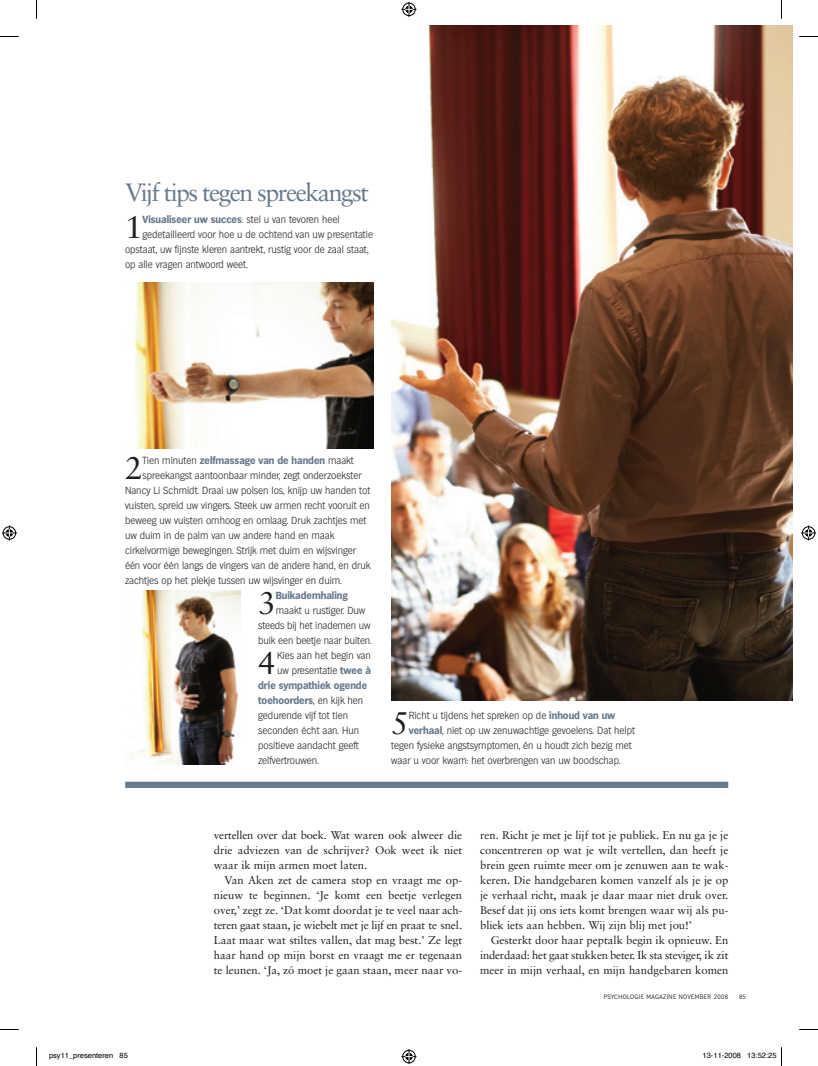
<style>
.page{position:relative;width:818px;height:1066px;background:#fff}
.page>*{position:absolute;margin:0;border:0;box-sizing:border-box;transform-origin:0 0}
.t1{font:31.5px "Sabon";color:#231f20}
.t2{font:25px "Sabon";letter-spacing:-.06em;color:#667a8c}
.t3{font:11.25px/15px "Sabon";color:#231f20;text-align:justify}
.t4{font:200 10px/15px "Hamburg";color:#231f20}
.t5{font:700 10px "Hamburg";color:#667a8c}
.t6{font:7.5px "Helvetica";color:#000}
.t7{font:300 6.25px "Hamburg";letter-spacing:.06em;color:#231f20}
.s1{font-weight:200}
.s2{font-weight:200;color:#231f20}
.s3{font-weight:700;color:#667a8c}
</style>
<div class="page">
<img style="left:391px;top:25px;width:400px;height:675px">
<img style="left:134px;top:282px;width:239px;height:166px">
<img style="left:125px;top:590px;width:115px;height:174px">
<div style="left:125px;top:781px;width:602px;height:6px;background:#667a8c"></div>
<svg style="left:0;top:36px;width:19px;height:1px"></svg>
<svg style="left:799px;top:36px;width:18px;height:1px"></svg>
<svg style="left:36px;top:0;width:1px;height:19px"></svg>
<svg style="left:36px;top:1047px;width:1px;height:18px"></svg>
<svg style="left:401px;top:2px;width:15px;height:15px"></svg>
<svg style="left:401px;top:1049px;width:15px;height:14px"></svg>
<svg style="left:2px;top:525px;width:15px;height:15px"></svg>
<svg style="left:801px;top:525px;width:14px;height:15px"></svg>
<h2 class="t2" style="left:125px;top:177px;width:245px">Vijf tips tegen spreekangst</h2>
<h1 class="t1" style="left:125px;top:208px;width:19px">1</h1>
<p class="t5" style="left:142px;top:214px;width:198px">Visualiseer uw succes<span class="s1">:</span> <span class="s2">stel u van tevoren heel</span></p>
<p class="t4" style="left:142px;top:227px;width:232px">gedetailleerd voor hoe u de ochtend van uw presentatie</p>
<p class="t4" style="left:125px;top:242px;width:245px">opstaat, uw fijnste kleren aantrekt, rustig voor de zaal staat,</p>
<p class="t4" style="left:125px;top:257px;width:124px">op alle vragen antwoord weet.</p>
<h1 class="t1" style="left:125px;top:448px;width:19px">2</h1>
<p class="t5" style="left:142px;top:454px;width:213px"><span class="s2">Tien minuten</span> zelfmassage van de handen <span class="s2">maakt</span></p>
<p class="t4" style="left:142px;top:467px;width:220px">spreekangst aantoonbaar minder, zegt onderzoekster</p>
<p class="t4" style="left:125px;top:482px;width:246px">Nancy Li Schmidt. Draai uw polsen los, knijp uw handen tot</p>
<p class="t4" style="left:125px;top:497px;width:246px">vuisten, spreid uw vingers. Steek uw armen recht vooruit en</p>
<p class="t4" style="left:125px;top:512px;width:243px">beweeg uw vuisten omhoog en omlaag. Druk zachtjes met</p>
<p class="t4" style="left:125px;top:527px;width:211px">uw duim in de palm van uw andere hand en maak</p>
<p class="t4" style="left:125px;top:542px;width:232px">cirkelvormige bewegingen. Strijk met duim en wijsvinger</p>
<p class="t4" style="left:125px;top:557px;width:247px">één voor één langs de vingers van de andere hand, en druk</p>
<p class="t4" style="left:125px;top:572px;width:218px">zachtjes op het plekje tussen uw wijsvinger en duim.</p>
<h1 class="t1" style="left:258px;top:583px;width:19px">3</h1>
<p class="t5" style="left:275px;top:589px;width:74px">Buikademhaling</p>
<p class="t4" style="left:258px;top:602px;width:115px;text-indent:18px">maakt u rustiger. Duw steeds bij het inademen uw buik een beetje naar buiten.</p>
<h1 class="t1" style="left:258px;top:643px;width:19px">4</h1>
<p class="t4" style="left:277px;top:647px;width:95px">Kies aan het begin van</p>
<p class="t4" style="left:277px;top:662px;width:95px">uw presentatie <span class="s3">twee à</span></p>
<p class="t5" style="left:258px;top:679px;width:110px">drie sympathiek ogende</p>
<p class="t5" style="left:258px;top:694px;width:106px">toehoorders<span class="s2">, en kijk hen</span></p>
<p class="t4" style="left:258px;top:707px;width:91px">gedurende vijf tot tien</p>
<p class="t4" style="left:258px;top:722px;width:102px">seconden écht aan. Hun</p>
<p class="t4" style="left:258px;top:737px;width:102px">positieve aandacht geeft</p>
<p class="t4" style="left:258px;top:752px;width:62px">zelfvertrouwen.</p>
<h1 class="t1" style="left:391px;top:703px;width:19px">5</h1>
<p class="t4" style="left:408px;top:707px;width:208px">Richt u tijdens het spreken op de <span class="s3">inhoud van uw</span></p>
<p class="t4" style="left:408px;top:722px;width:227px"><span class="s3">verhaal</span>, niet op uw zenuwachtige gevoelens. Dat helpt</p>
<p class="t4" style="left:391px;top:737px;width:242px">tegen fysieke angstsymptomen, én u houdt zich bezig met</p>
<p class="t4" style="left:391px;top:752px;width:231px">waar u voor kwam: het overbrengen van uw boodschap.</p>
<p class="t3" style="left:214px;top:827px;width:250px">vertellen over dat boek. Wat waren ook alweer die drie adviezen van de schrijver? Ook weet ik niet waar ik mijn armen moet laten.</p>
<p class="t3" style="left:214px;top:872px;width:250px;text-indent:11px">Van Aken zet de camera stop en vraagt me op&shy;nieuw te beginnen. ‘Je komt een beetje verlegen over,’ zegt ze. ‘Dat komt doordat je te veel naar ach&shy;teren gaat staan, je wiebelt met je lijf en praat te snel.<br>Laat maar wat stiltes vallen, dat mag best.’ Ze legt haar hand op mijn borst en vraagt me er tegenaan te leunen. ‘Ja, zó moet je gaan staan, meer naar vo-</p>
<p class="t3" style="left:480px;top:827px;width:250px">ren. Richt je met je lijf tot je publiek. En nu ga je je concentreren op wat je wilt vertellen, dan heeft je brein geen ruimte meer om je zenuwen aan te wak&shy;keren. Die handgebaren komen vanzelf als je je op je verhaal richt, maak je daar maar niet druk over.<br>Besef dat jij ons iets komt brengen waar wij als pu&shy;bliek iets aan hebben. Wij zijn blij met jou!’</p>
<p class="t3" style="left:480px;top:932px;width:250px;text-indent:11px">Gesterkt door haar peptalk begin ik opnieuw. En inderdaad: het gaat stukken beter. Ik sta steviger, ik zit meer in mijn verhaal, en mijn handgebaren komen</p>
<p class="t7" style="left:603px;top:992px;width:126px">PSYCHOLOGIE MAGAZINE NOVEMBER 2008</p>
<p class="t7" style="left:738px;top:992px;width:8px">85</p>
<p class="t6" style="left:49px;top:1049px;width:80px">psy11_presenteren 85</p>
<p class="t6" style="left:702px;top:1049px;width:75px">13-11-2008 13:52:25</p>
</div>
